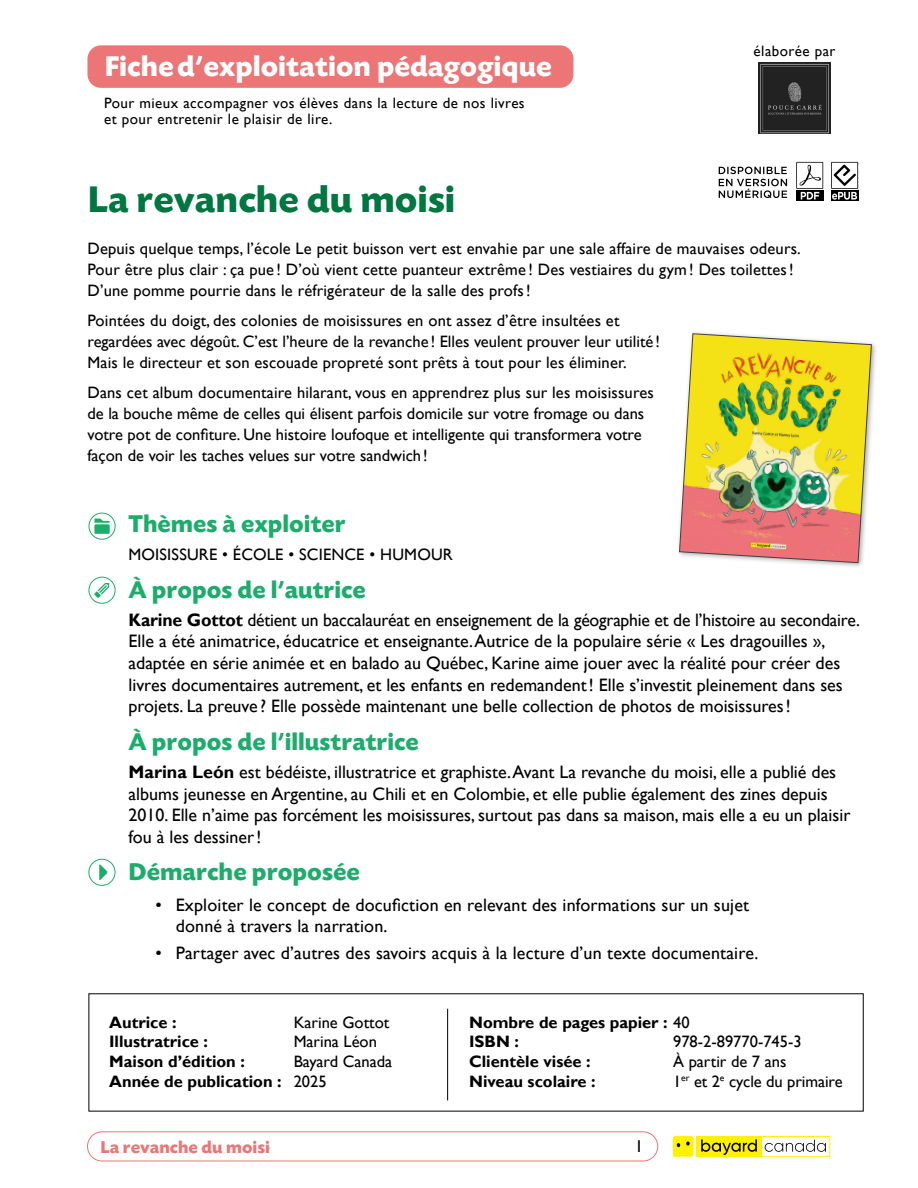
<style>
.page{position:relative;width:918px;height:1188px;background:#fff}
.page>*{position:absolute;margin:0;border:0;box-sizing:border-box;transform-origin:0 0}
.t1{font:700 39px "Today SB";color:#007740}
.t2{font:700 30px "Today SB";color:#fff}
.t3{font:700 25.5px "Today SB";color:#1cac6b}
.t4{font:18px/21.6px "Gill Sans";color:#000}
.t5{font:700 18px "Today SB";color:#ec7576}
.t6{font:17.1px "Gill Sans";color:#000}
.t7{font:16.5px/21px "Gill Sans";letter-spacing:.01em;color:#000}
.t8{font:700 16.5px/19.8px "Gill Sans";color:#000}
.t9{font:15px/16.5px "Gill Sans";letter-spacing:.03em;color:#000}
.s1{font-weight:700}
.s2{font-weight:400}
</style>
<div class="page">
<div style="left:676px;top:330px;width:202px;height:239px;background:#000;opacity:.35"></div>
<img style="left:679px;top:333px;width:193px;height:230px">
<div style="left:87px;top:45px;width:486px;height:43px;background:#ec7576;border-radius:14px"></div>
<div style="left:87px;top:1132px;width:571px;height:29px;border:1px solid #ec7576;border-radius:15px"></div>
<svg style="left:696px;top:1136px;width:134px;height:21px"></svg>
<div style="left:673px;top:1136px;width:21px;height:21px;background:#fff200;border-radius:2px"></div>
<svg style="left:686px;top:1141px;width:4px;height:5px"></svg>
<svg style="left:677px;top:1143px;width:3px;height:4px"></svg>
<img style="left:759px;top:63px;width:71px;height:71px">
<svg style="left:94px;top:583px;width:15px;height:15px"></svg>
<div style="left:89px;top:577px;width:26px;height:26px;border:1px solid #1cac6b;border-radius:50%"></div>
<svg style="left:99px;top:864px;width:9px;height:16px"></svg>
<div style="left:89px;top:859px;width:26px;height:27px;border:1px solid #1cac6b;border-radius:50%"></div>
<hr style="left:447px;top:1009px;width:1px;height:91px;background:#000">
<svg style="left:94px;top:519px;width:16px;height:15px"></svg>
<div style="left:89px;top:513px;width:26px;height:26px;border:1px solid #1cac6b;border-radius:50%"></div>
<svg style="left:719px;top:167px;width:68px;height:31px"></svg>
<div style="left:796px;top:191px;width:27px;height:10px;background:#000"></div>
<svg style="left:796px;top:162px;width:27px;height:38px"></svg>
<div style="left:831px;top:191px;width:27px;height:10px;background:#000"></div>
<svg style="left:831px;top:162px;width:27px;height:38px"></svg>
<h2 class="t2" style="left:105px;top:50px;width:449px">Fiche d’exploitation pédagogique</h2>
<p class="t9" style="left:104px;top:95px;width:422px">Pour mieux accompagner vos élèves dans la lecture de nos livres et pour entretenir le plaisir de lire.</p>
<p class="t9" style="left:754px;top:43px;width:83px">élaborée par</p>
<h1 class="t1" style="left:88px;top:179px;width:369px">La revanche du moisi</h1>
<p class="t7" style="left:87px;top:238px;width:715px">Depuis quelque temps, l’école Le petit buisson vert est envahie par une sale affaire de mauvaises odeurs.<br>Pour être plus clair : ça pue ! D’où vient cette puanteur extrême ! Des vestiaires du gym! Des toilettes!<br>D’une pomme pourrie dans le réfrigérateur de la salle des profs!</p>
<p class="t7" style="left:87px;top:310px;width:574px">Pointées du doigt, des colonies de moisissures en ont assez d’être insultées et regardées avec dégoût. C’est l’heure de la revanche ! Elles veulent prouver leur utilité !<br>Mais le directeur et son escouade propreté sont prêts à tout pour les éliminer.</p>
<p class="t7" style="left:87px;top:382px;width:568px">Dans cet album documentaire hilarant, vous en apprendrez plus sur les moisissures de la bouche même de celles qui élisent parfois domicile sur votre fromage ou dans votre pot de confiture. Une histoire loufoque et intelligente qui transformera votre façon de voir les taches velues sur votre sandwich !</p>
<h3 class="t3" style="left:129px;top:510px;width:219px">Thèmes à exploiter</h3>
<p class="t7" style="left:129px;top:544px;width:326px">MOISISSURE • ÉCOLE • SCIENCE • HUMOUR</p>
<h3 class="t3" style="left:129px;top:576px;width:239px">À propos de l’autrice</h3>
<p class="t4" style="left:129px;top:609px;width:733px"><span class="s1">Karine Gottot</span> détient un baccalauréat en enseignement de la géographie et de l’histoire au secondaire.<br>Elle a été animatrice, éducatrice et enseignante. Autrice de la populaire série « Les dragouilles », adaptée en série animée et en balado au Québec, Karine aime jouer avec la réalité pour créer des livres documentaires autrement, et les enfants en redemandent! Elle s’investit pleinement dans ses projets. La preuve ? Elle possède maintenant une belle collection de photos de moisissures!</p>
<h3 class="t3" style="left:129px;top:728px;width:292px">À propos de l’illustratrice</h3>
<p class="t4" style="left:129px;top:761px;width:724px"><span class="s1">Marina León</span> est bédéiste, illustratrice et graphiste. Avant La revanche du moisi, elle a publié des albums jeunesse en Argentine, au Chili et en Colombie, et elle publie également des zines depuis 2010. Elle n’aime pas forcément les moisissures, surtout pas dans sa maison, mais elle a eu un plaisir fou à les dessiner!</p>
<h3 class="t3" style="left:129px;top:858px;width:233px">Démarche proposée</h3>
<p class="t4" style="left:176px;top:894px;width:575px;text-indent:-20px">• Exploiter le concept de docufiction en relevant des informations sur un sujet donné à travers la narration.</p>
<p class="t4" style="left:156px;top:943px;width:604px">• Partager avec d’autres des savoirs acquis à la lecture d’un texte documentaire.</p>
<p class="t8" style="left:109px;top:1013px;width:69px">Autrice :</p>
<p class="t7" style="left:294px;top:1012px;width:97px">Karine Gottot</p>
<p class="t8" style="left:109px;top:1032px;width:100px">Illustratrice :</p>
<p class="t7" style="left:294px;top:1032px;width:85px">Marina Léon</p>
<p class="t8" style="left:109px;top:1052px;width:137px">Maison d’édition :</p>
<p class="t8" style="left:109px;top:1052px;width:285px;text-indent:185px"><span class="s2">Bayard Canada<br></span>Année de publication : <span class="s2">2025</span></p>
<p class="t8" style="left:469px;top:1013px;width:222px">Nombre de pages papier : <span class="s2">40<br></span>ISBN :</p>
<p class="t7" style="left:673px;top:1032px;width:130px">978-2-89770-745-3</p>
<p class="t8" style="left:469px;top:1052px;width:123px">Clientèle visée :</p>
<p class="t7" style="left:673px;top:1051px;width:115px">À partir de 7 ans</p>
<p class="t8" style="left:469px;top:1072px;width:128px">Niveau scolaire :</p>
<p class="t7" style="left:673px;top:1071px;width:171px">1<sup>er</sup> et 2<sup>e</sup> cycle du primaire</p>
<p class="t5" style="left:100px;top:1137px;width:171px">La revanche du moisi</p>
<p class="t6" style="left:635px;top:1136px;width:10px">1</p>
</div>
